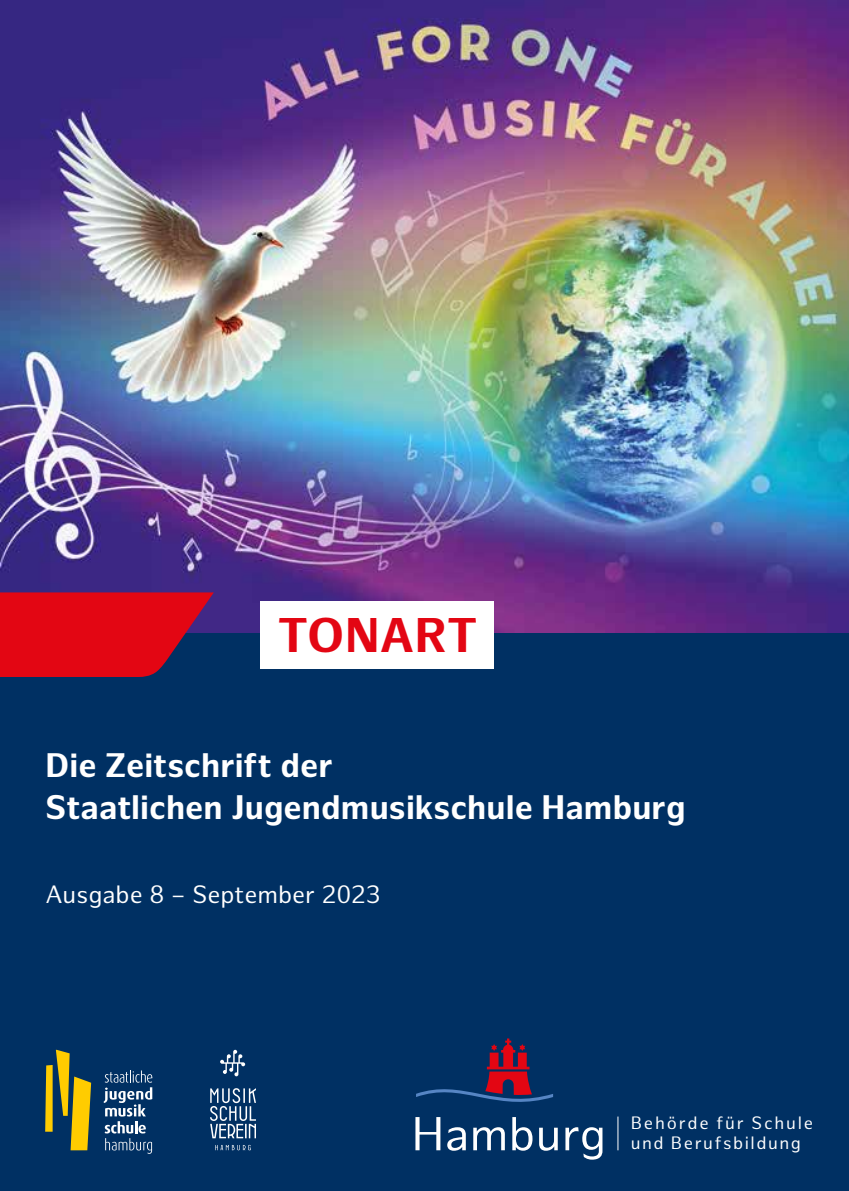
<style>
.page{position:relative;width:849px;height:1191px;background:#fff}
.page>*{position:absolute;margin:0;border:0;box-sizing:border-box;transform-origin:0 0}
.t1{font:700 47.6px "Hamburg Sans";letter-spacing:.01em;color:#e30613}
.t2{font:700 33.25px/42px "Hamburg Sans";color:#fff}
.t3{font:24.5px "Hamburg Sans";color:#fff}
.t4{font:17.5px/20.3px "Hamburg Sans";letter-spacing:.095em;color:#fff}
</style>
<div class="page">
<div style="left:0;top:437px;width:848px;height:754px;background:#003063"></div>
<img style="left:0;top:0;width:848px;height:632px">
<svg style="left:416px;top:1038px;width:137px;height:64px"></svg>
<svg style="left:415px;top:1117px;width:25px;height:33px"></svg>
<svg style="left:447px;top:1127px;width:18px;height:23px"></svg>
<svg style="left:473px;top:1127px;width:31px;height:23px"></svg>
<svg style="left:512px;top:1117px;width:20px;height:33px"></svg>
<svg style="left:539px;top:1127px;width:18px;height:23px"></svg>
<svg style="left:565px;top:1127px;width:37px;height:32px"></svg>
<svg style="left:45px;top:1049px;width:46px;height:101px"></svg>
<svg style="left:104px;top:1070px;width:48px;height:83px"></svg>
<hr style="left:617px;top:1116px;width:1px;height:34px;background:#fff">
<svg style="left:0;top:592px;width:214px;height:85px"></svg>
<div style="left:260px;top:600px;width:233px;height:68px;background:#fff"></div>
<svg style="left:210px;top:1088px;width:46px;height:50px"></svg>
<svg style="left:215px;top:1144px;width:36px;height:6px"></svg>
<svg style="left:220px;top:1049px;width:25px;height:27px"></svg>
<h1 class="t1" style="left:277px;top:607px;width:202px">TONART</h1>
<p class="t2" style="left:45px;top:745px;width:641px">Die Zeitschrift der<br>Staatlichen Jugendmusikschule Hamburg</p>
<p class="t3" style="left:45px;top:880px;width:337px">Ausgabe 8 – September 2023</p>
<p class="t4" style="left:630px;top:1113px;width:184px">Behörde für Schule und Berufsbildung</p>
</div>
